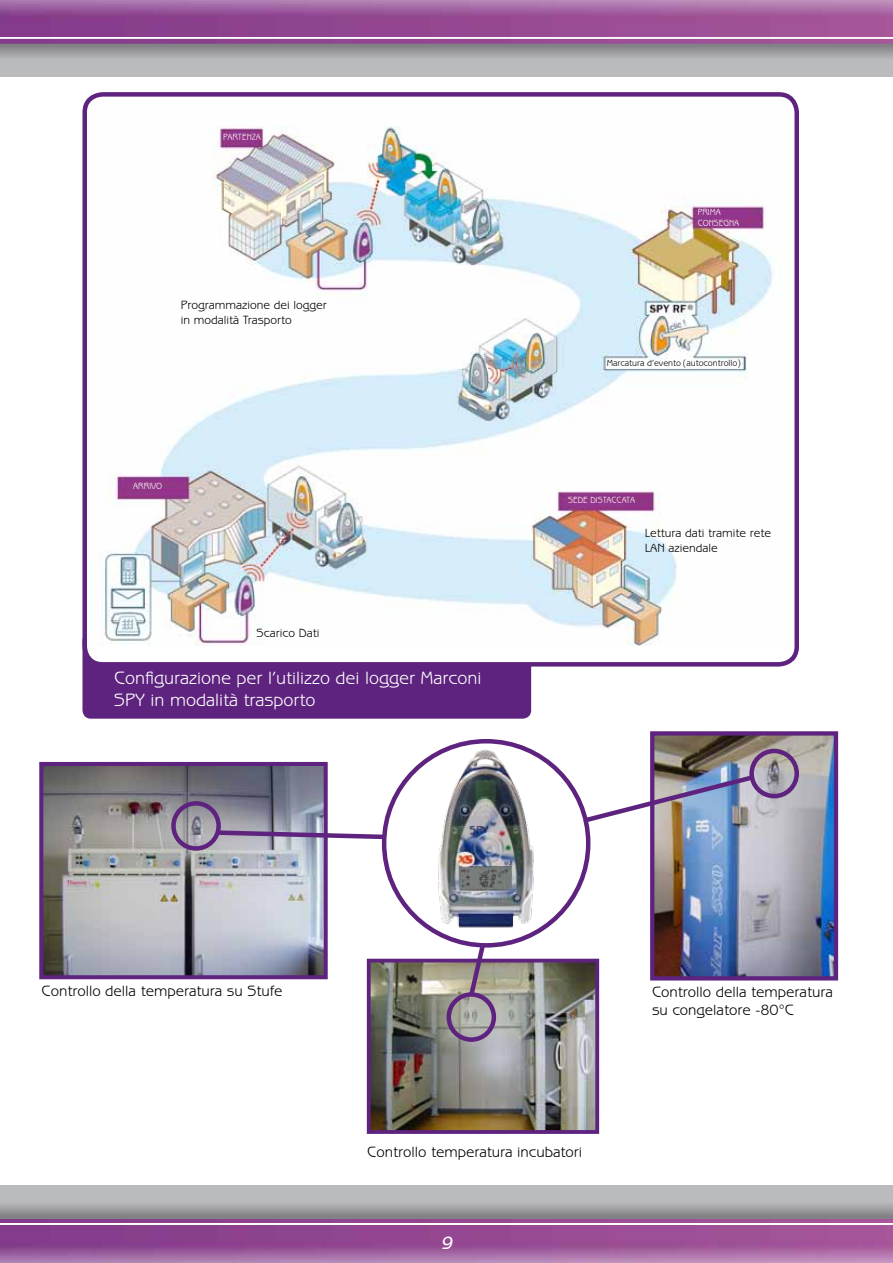
<style>
.page{position:relative;width:893px;height:1263px;background:#fff}
.page>*{position:absolute;margin:0;border:0;box-sizing:border-box;transform-origin:0 0}
.t1{font:18px/21.6px "Benguiat Gothic Std";color:#fff}
.t2{font:italic 500 18px "Benguiat Gothic Std";color:#fff}
.t3{font:15px/18px "Benguiat Gothic Std";color:#000}
.t4{font:12px/14.4px "Benguiat Gothic Std";color:#000}
.t5{font:9px/10.8px "Benguiat Gothic Std";color:#fff;scale:.92 1}
.t6{font:9px "Benguiat Gothic Std";color:#000}
</style>
<div class="page">
<svg style="left:0;top:1190px;width:893px;height:73px;background:#a077a0"></svg>
<img style="left:0;top:1223px;width:893px;height:2px">
<div style="left:0;top:72px;width:893px;height:5px;background:#b9bbbc"></div>
<svg style="left:0;top:0;width:893px;height:72px;background:#a076a0"></svg>
<img style="left:0;top:37px;width:893px;height:2px">
<img style="left:655px;top:736px;width:178px;height:239px">
<div style="left:650px;top:731px;width:188px;height:249px;border:4px solid #5e237e"></div>
<img style="left:372px;top:964px;width:222px;height:165px">
<div style="left:367px;top:959px;width:232px;height:175px;border:4px solid #5e237e"></div>
<img style="left:44px;top:767px;width:279px;height:207px">
<div style="left:39px;top:762px;width:289px;height:217px;border:4px solid #5e237e"></div>
<div style="left:82px;top:632px;width:449px;height:87px;background:#5e237e;border-radius:9px"></div>
<div style="left:85px;top:94px;width:712px;height:570px;background:#fff;border-radius:18px"></div>
<img style="left:91px;top:97px;width:696px;height:549px">
<div style="left:82px;top:92px;width:717px;height:574px;border:4px solid #5e237e;border-radius:18px"></div>
<img style="left:436px;top:749px;width:101px;height:179px">
<div style="left:446px;top:992px;width:50px;height:50px;border:4px solid #5e237e;border-radius:50%"></div>
<div style="left:749px;top:749px;width:50px;height:49px;border:4px solid #5e237e;border-radius:50%"></div>
<div style="left:171px;top:801px;width:50px;height:50px;border:4px solid #5e237e;border-radius:50%"></div>
<svg style="left:466px;top:941px;width:22px;height:59px"></svg>
<svg style="left:214px;top:828px;width:174px;height:13px"></svg>
<img style="left:580px;top:772px;width:176px;height:54px">
<p class="t5" style="left:223px;top:132px;width:43px">PARTENZA</p>
<p class="t4" style="left:181px;top:298px;width:148px">Programmazione dei logger in modalità Trasporto</p>
<p class="t5" style="left:133px;top:481px;width:33px">ARRIVO</p>
<p class="t4" style="left:257px;top:626px;width:64px">Scarico Dati</p>
<p class="t1" style="left:114px;top:667px;width:369px">Configurazione per l’utilizzo dei logger Marconi<br>SPY in modalità trasporto</p>
<p class="t5" style="left:698px;top:207px;width:47px">PRIMA<br>CONSEGNA</p>
<p class="t6" style="left:607px;top:357px;width:136px">Marcatura d’evento (autocontrollo)</p>
<p class="t5" style="left:568px;top:494px;width:74px">SEDE DISTACCATA</p>
<p class="t4" style="left:645px;top:526px;width:128px">Lettura dati tramite rete<br>LAN aziendale</p>
<p class="t3" style="left:42px;top:981px;width:242px">Controllo della temperatura su Stufe</p>
<p class="t3" style="left:652px;top:982px;width:182px">Controllo della temperatura su congelatore -80°C</p>
<p class="t3" style="left:367px;top:1143px;width:217px">Controllo temperatura incubatori</p>
<p class="t2" style="left:441px;top:1232px;width:12px">9</p>
</div>
